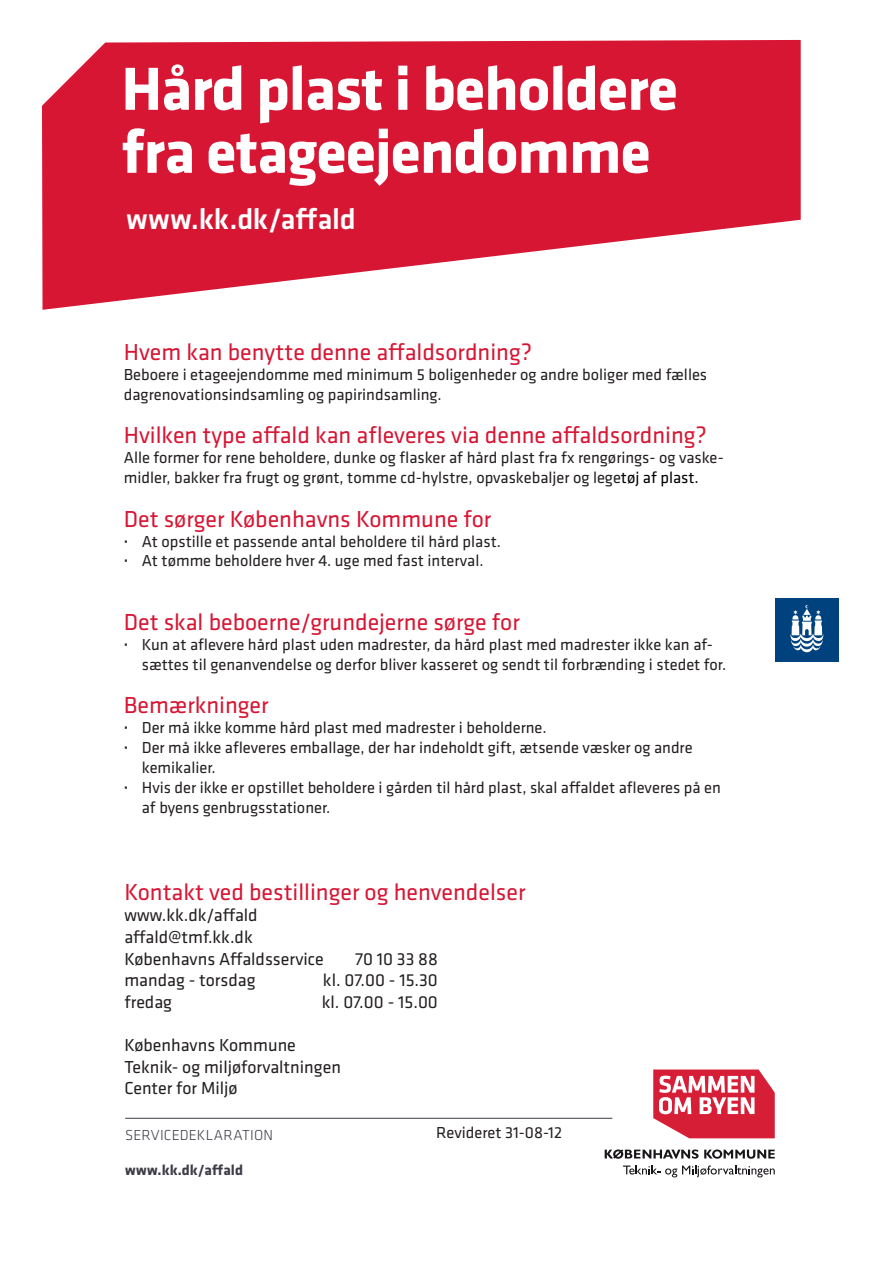
<style>
.page{position:relative;width:893px;height:1263px;background:#fff}
.page>*{position:absolute;margin:0;border:0;box-sizing:border-box;transform-origin:0 0}
.t1{font:700 63px/63px "Klavika";letter-spacing:-.02em;color:#fff}
.t2{font:500 30px "Klavika";color:#fff}
.t3{font:24px "Klavika";color:#d71634}
.t4{font:18px/21.6px "Klavika";color:#231f20}
.t5{font:16.5px/19.8px "Klavika";color:#231f20}
.t6{font:300 15px "Klavika";letter-spacing:.005em;color:#3e3c47}
.t7{font:700 15px "Klavika";letter-spacing:.01em;color:#3e3c47}
.s1{color:#000}
.s2{font-weight:500}
</style>
<div class="page">
<hr style="left:125px;top:1118px;width:487px;height:1px;background:#3e3c47">
<svg style="left:42px;top:40px;width:759px;height:270px;fill:#d71634"></svg>
<div style="left:775px;top:598px;width:64px;height:64px;background:#00427d"></div>
<svg style="left:790px;top:605px;width:33px;height:47px"></svg>
<svg style="left:704px;top:1149px;width:71px;height:10px"></svg>
<svg style="left:605px;top:1149px;width:93px;height:10px"></svg>
<svg style="left:623px;top:1165px;width:152px;height:12px"></svg>
<svg style="left:653px;top:1069px;width:122px;height:69px"></svg>
<h1 class="t1" style="left:121px;top:55px;width:558px">Hård plast i beholdere fra etageejendomme</h1>
<h2 class="t2" style="left:126px;top:199px;width:231px">www.kk.dk/affald</h2>
<h3 class="t3" style="left:124px;top:336px;width:410px">Hvem kan benytte denne affaldsordning?</h3>
<p class="t5" style="left:124px;top:364px;width:585px">Beboere i etageejendomme med minimum 5 boligenheder og andre boliger med fælles dagrenovationsindsamling og papirindsamling.</p>
<h3 class="t3" style="left:124px;top:420px;width:585px">Hvilken type affald kan afleveres via denne affaldsordning?</h3>
<p class="t5" style="left:124px;top:447px;width:601px">Alle former for rene beholdere, dunke og flasker af hård plast fra fx rengørings- og vaske&shy;midler, bakker fra frugt og grønt, tomme cd-hylstre, opvaskebaljer og lege<span class="s1">tøj af plast.</span></p>
<h3 class="t3" style="left:124px;top:503px;width:369px">Det sørger Københavns Kommune for</h3>
<p class="t5" style="left:124px;top:531px;width:379px"><span class="s2">·</span> At opstille et passende antal beholdere til hård plast. <span class="s2">·</span> At tømme beholdere hver 4. uge med fast interval.</p>
<h3 class="t3" style="left:124px;top:606px;width:397px">Det skal beboerne/grundejerne sørge for</h3>
<p class="t5" style="left:142px;top:634px;width:586px;text-indent:-18px"><span class="s2">·</span> Kun at aflevere hård plast uden madrester, da hård plast med madrester ikke kan af&shy;sættes til genanvendelse og derfor bliver kasseret og sendt til forbrænding i stedet for.</p>
<h3 class="t3" style="left:124px;top:690px;width:146px">Bemærkninger</h3>
<p class="t5" style="left:124px;top:717px;width:424px"><span class="s2">·</span> Der må ikke komme hård plast med madrester i beholderne.</p>
<p class="t5" style="left:124px;top:737px;width:570px"><span class="s2">·</span> Der må ikke afleveres emballage, der har indeholdt gift, ætsende væsker og andre</p>
<p class="t5" style="left:142px;top:757px;width:76px">kemikalier.</p>
<p class="t5" style="left:124px;top:777px;width:599px"><span class="s2">·</span> Hvis der ikke er opstillet beholdere i gården til hård plast, skal affaldet afleveres på en</p>
<p class="t5" style="left:142px;top:797px;width:190px">af byens genbrugsstationer.</p>
<h3 class="t3" style="left:124px;top:876px;width:402px">Kontakt ved bestillinger og henvendelser</h3>
<p class="t4" style="left:124px;top:904px;width:201px">www.kk.dk/affald affald@tmf.kk.dk<br>Københavns Affaldsservice</p>
<p class="t4" style="left:355px;top:947px;width:84px">70 10 33 88</p>
<p class="t4" style="left:124px;top:969px;width:133px">mandag - torsdag</p>
<p class="t4" style="left:323px;top:969px;width:116px">kl. 07.00 - 15.30</p>
<p class="t4" style="left:124px;top:990px;width:49px">fredag</p>
<p class="t4" style="left:322px;top:990px;width:118px">kl. 07.00 - 15.00</p>
<p class="t4" style="left:124px;top:1033px;width:218px">Københavns Kommune<br>Teknik- og miljøforvaltningen<br>Center for Miljø</p>
<p class="t6" style="left:125px;top:1126px;width:149px">SERVICEDEKLARATION</p>
<p class="t7" style="left:125px;top:1159px;width:119px">www.kk.dk/affald</p>
<p class="t5" style="left:436px;top:1122px;width:127px">Revideret 31-08-12</p>
</div>
